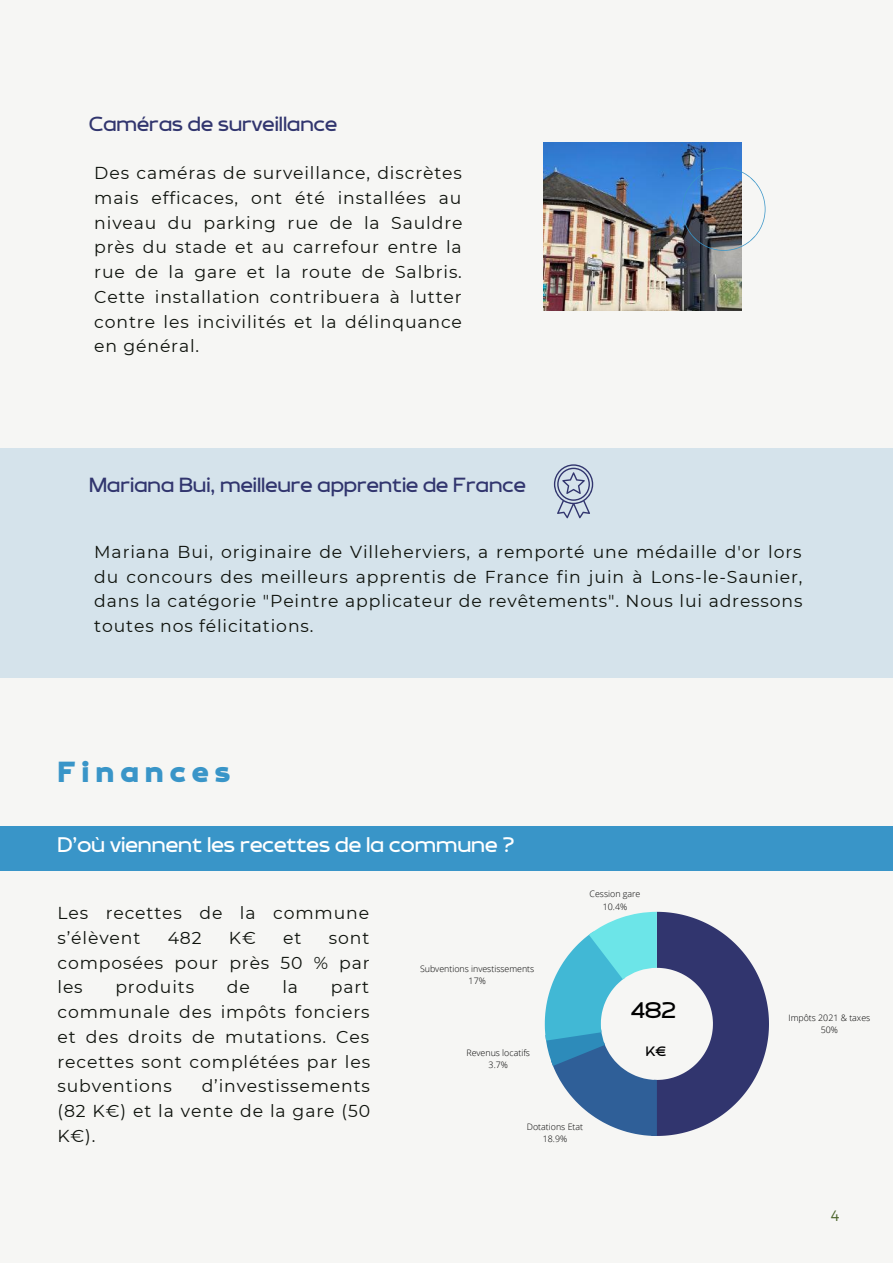
<style>
.page{position:relative;width:893px;height:1264px;background:#fff}
.page>*{position:absolute;margin:0;border:0;box-sizing:border-box;transform-origin:0 0}
.t1{font:38.4px "RTL Banana Black";letter-spacing:.15em;color:#3995c8}
.t2{font:30px "RTL Banana Regular";color:#000}
.t3{font:27.9px "RTL Banana Regular";color:#fff}
.t4{font:27px "RTL Banana Regular";color:#31356e}
.t5{font:18px "RTL Banana Regular";color:#000}
.t6{font:17.25px/24.8px "Montserrat";letter-spacing:.05em;color:#0e120c;text-align:justify}
.t7{font:300 15px "Montserrat";color:#4b642a}
.t8{font:300 8.85px/12px "Open Sans";color:#000;text-align:center}
</style>
<div class="page">
<div style="left:0;top:0;width:892px;height:1262px;background:#f6f6f4"></div>
<svg style="left:544px;top:911px;width:225px;height:224px"></svg>
<div style="left:0;top:826px;width:892px;height:45px;background:#3995c8"></div>
<img style="left:543px;top:142px;width:198px;height:168px">
<img style="left:682px;top:167px;width:83px;height:84px">
<div style="left:0;top:448px;width:892px;height:229px;background:#d5e3eb"></div>
<svg style="left:554px;top:464px;width:39px;height:54px"></svg>
<h3 class="t4" style="left:89px;top:111px;width:249px">Caméras de surveillance</h3>
<p class="t6" style="left:94px;top:161px;width:369px">Des caméras de surveillance, discrètes mais efficaces, ont été installées au niveau du parking rue de la Sauldre près du stade et au carrefour entre la rue de la gare et la route de Salbris.<br>Cette installation contribuera à lutter contre les incivilités et la délinquance en général.</p>
<h3 class="t4" style="left:89px;top:472px;width:438px">Mariana Bui, meilleure apprentie de France</h3>
<p class="t6" style="left:94px;top:539px;width:709px">Mariana Bui, originaire de Villeherviers, a remporté une médaille d'or lors du concours des meilleurs apprentis de France fin juin à Lons-le-Saunier, dans la catégorie "Peintre applicateur de revêtements". Nous lui adressons toutes nos félicitations.</p>
<h1 class="t1" style="left:57px;top:753px;width:174px">Finances</h1>
<h3 class="t3" style="left:57px;top:831px;width:458px">D'où viennent les recettes de la commune ?</h3>
<p class="t6" style="left:57px;top:900px;width:313px">Les recettes de la commune s’élèvent</p>
<p class="t6" style="left:168px;top:925px;width:35px">482</p>
<p class="t6" style="left:229px;top:925px;width:28px">K€</p>
<p class="t6" style="left:283px;top:925px;width:20px">et</p>
<p class="t6" style="left:57px;top:925px;width:314px;text-indent:271px">sont composées pour près 50 % par les</p>
<p class="t6" style="left:115px;top:974px;width:80px">produits</p>
<p class="t6" style="left:227px;top:974px;width:24px">de</p>
<p class="t6" style="left:282px;top:974px;width:17px">la</p>
<p class="t6" style="left:57px;top:974px;width:314px;text-indent:273px">part communale des impôts fonciers et des droits de mutations. Ces recettes sont complétées par les subventions</p>
<p class="t6" style="left:57px;top:1073px;width:314px;text-indent:144px">d’investissements (82 K€) et la vente de la gare (50<br>K€).</p>
<p class="t8" style="left:420px;top:962px;width:116px">Subventions investissements<br>17%</p>
<p class="t8" style="left:466px;top:1046px;width:65px">Revenus locatifs<br>3.7%</p>
<p class="t8" style="left:589px;top:888px;width:52px">Cession gare<br>10.4%</p>
<h2 class="t2" style="left:630px;top:996px;width:46px">482</h2>
<p class="t5" style="left:645px;top:1042px;width:22px">K€</p>
<p class="t8" style="left:527px;top:1120px;width:58px">Dotations Etat<br>18.9%</p>
<p class="t8" style="left:788px;top:1011px;width:83px">Impôts 2021 &amp; taxes<br>50%</p>
<p class="t7" style="left:830px;top:1205px;width:10px">4</p>
</div>
